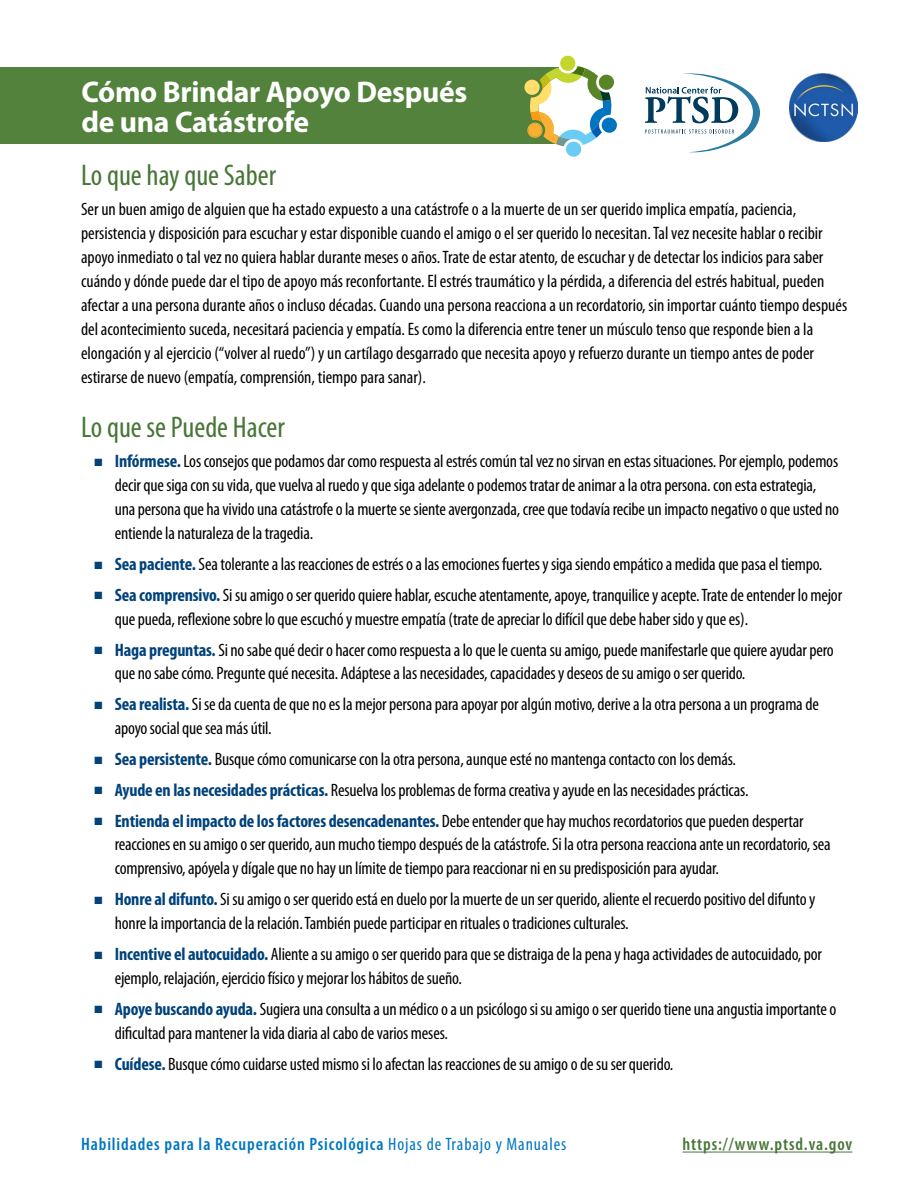
<style>
.page{position:relative;width:918px;height:1188px;background:#fff}
.page>*{position:absolute;margin:0;border:0;box-sizing:border-box;transform-origin:0 0}
.Worksheet_titles{font:700 30px/30px "Myriad Pro";letter-spacing:-.01em;color:#fff}
.t1{font:condensed 30px "Myriad Pro";color:#487637}
.Body_Text{font:condensed 18px/24px "Myriad Pro";letter-spacing:-.01em;color:#000}
.Footer_copy{font:600 condensed 18px "Myriad Pro";letter-spacing:.05em;color:#0076c0}
.Footer_copy-2{font:600 condensed 18px "Myriad Pro";letter-spacing:.05em;color:#487637}
.s1{color:#00427a}
.s2{font-weight:700;color:#00427a}
.s3{font-weight:400}
</style>
<div class="page">
<div style="left:0;top:68px;width:558px;height:76px;background:#52823b"></div>
<svg style="left:524px;top:55px;width:93px;height:102px"></svg>
<hr style="left:682px;top:1152px;width:170px;height:1px;background:#487637">
<svg style="left:645px;top:73px;width:115px;height:80px"></svg>
<img style="left:790px;top:74px;width:67px;height:67px">
<h1 class="Worksheet_titles" style="left:81px;top:76px;width:388px">Cómo Brindar Apoyo Después de una Catástrofe</h1>
<h2 class="t1" style="left:81px;top:156px;width:197px">Lo que hay que Saber</h2>
<p class="Body_Text" style="left:81px;top:197px;width:768px">Ser un buen amigo de alguien que ha estado expuesto a una catástrofe o a la muerte de un ser querido implica empatía, paciencia, persistencia y disposición para escuchar y estar disponible cuando el amigo o el ser querido lo necesitan. Tal vez necesite hablar o recibir apoyo inmediato o tal vez no quiera hablar durante meses o años. Trate de estar atento, de escuchar y de detectar los indicios para saber cuándo y dónde puede dar el tipo de apoyo más reconfortante. El estrés traumático y la pérdida, a diferencia del estrés habitual, pueden afectar a una persona durante años o incluso décadas. Cuando una persona reacciona a un recordatorio, sin importar cuánto tiempo después del acontecimiento suceda, necesitará paciencia y empatía. Es como la diferencia entre tener un músculo tenso que responde bien a la elongación y al ejercicio (“volver al ruedo”) y un cartílago desgarrado que necesita apoyo y refuerzo durante un tiempo antes de poder estirarse de nuevo (empatía, comprensión, tiempo para sanar).</p>
<h2 class="t1" style="left:81px;top:408px;width:205px">Lo que se Puede Hacer</h2>
<p class="Body_Text" style="left:115px;top:449px;width:726px;text-indent:-20px"><span class="s1">■</span> <span class="s2">Infórmese.</span> Los consejos que podamos dar como respuesta al estrés común tal vez no sirvan en estas situaciones. Por ejemplo, podemos decir que siga con su vida, que vuelva al ruedo y que siga adelante o podemos tratar de animar a la otra persona. con esta estrategia, una persona que ha vivido una catástrofe o la muerte se siente avergonzada, cree que todavía recibe un impacto negativo o que usted no entiende la naturaleza de la tragedia.</p>
<p class="Body_Text" style="left:95px;top:552px;width:729px"><span class="s1">■</span> <span class="s2">Sea paciente.</span> Sea tolerante a las reacciones de estrés o a las emociones fuertes y siga siendo empático a medida que pasa el tiempo.</p>
<p class="Body_Text" style="left:115px;top:583px;width:729px;text-indent:-20px"><span class="s1">■</span> <span class="s2">Sea comprensivo.</span> Si su amigo o ser querido quiere hablar, escuche atentamente, apoye, tranquilice y acepte. Trate de entender lo mejor que pueda, reflexione sobre lo que escuchó y muestre empatía (trate de apreciar lo difícil que debe haber sido y que es).</p>
<p class="Body_Text" style="left:115px;top:637px;width:720px;text-indent:-20px"><span class="s1">■</span> <span class="s2">Haga preguntas.</span> Si no sabe qué decir o hacer como respuesta a lo que le cuenta su amigo, puede manifestarle que quiere ayudar pero que no sabe cómo. Pregunte qué necesita. Adáptese a las necesidades, capacidades y deseos de su amigo o ser querido.</p>
<p class="Body_Text" style="left:115px;top:692px;width:706px;text-indent:-20px"><span class="s1">■</span> <span class="s2">Sea realista.</span> Si se da cuenta de que no es la mejor persona para apoyar por algún motivo, derive a la otra persona a un programa de apoyo social que sea más útil.</p>
<p class="Body_Text" style="left:95px;top:747px;width:643px"><span class="s1">■</span> <span class="s2">Sea persistente.</span> Busque cómo comunicarse con la otra persona, aunque esté no mantenga contacto con los demás.</p>
<p class="Body_Text" style="left:95px;top:778px;width:656px"><span class="s1">■</span> <span class="s2">Ayude en las necesidades prácticas.</span> Resuelva los problemas de forma creativa y ayude en las necesidades prácticas.</p>
<p class="Body_Text" style="left:115px;top:808px;width:718px;text-indent:-20px"><span class="s1">■</span> <span class="s2">Entienda el impacto de los factores desencadenantes.</span> Debe entender que hay muchos recordatorios que pueden despertar reacciones en su amigo o ser querido, aun mucho tiempo después de la catástrofe. Si la otra persona reacciona ante un recordatorio, sea comprensivo, apóyela y dígale que no hay un límite de tiempo para reaccionar ni en su predisposición para ayudar.</p>
<p class="Body_Text" style="left:115px;top:887px;width:702px;text-indent:-20px"><span class="s1">■</span> <span class="s2">Honre al difunto.</span> Si su amigo o ser querido está en duelo por la muerte de un ser querido, aliente el recuerdo positivo del difunto y honre la importancia de la relación. También puede participar en rituales o tradiciones culturales.</p>
<p class="Body_Text" style="left:115px;top:942px;width:709px;text-indent:-20px"><span class="s1">■</span> <span class="s2">Incentive el autocuidado.</span> Aliente a su amigo o ser querido para que se distraiga de la pena y haga actividades de autocuidado, por ejemplo, relajación, ejercicio físico y mejorar los hábitos de sueño.</p>
<p class="Body_Text" style="left:115px;top:997px;width:723px;text-indent:-20px"><span class="s1">■</span> <span class="s2">Apoye buscando ayuda.</span> Sugiera una consulta a un médico o a un psicólogo si su amigo o ser querido tiene una angustia importante o dificultad para mantener la vida diaria al cabo de varios meses.</p>
<p class="Body_Text" style="left:95px;top:1051px;width:580px"><span class="s1">■</span> <span class="s2">Cuídese.</span> Busque cómo cuidarse usted mismo si lo afectan las reacciones de su amigo o de su ser querido.</p>
<p class="Footer_copy" style="left:81px;top:1134px;width:487px">Habilidades para la Recuperación Psicológica <span class="s3">Hojas de Trabajo y Manuales</span></p>
<p class="Footer_copy-2" style="left:682px;top:1134px;width:171px">https://www.ptsd.va.gov</p>
</div>
